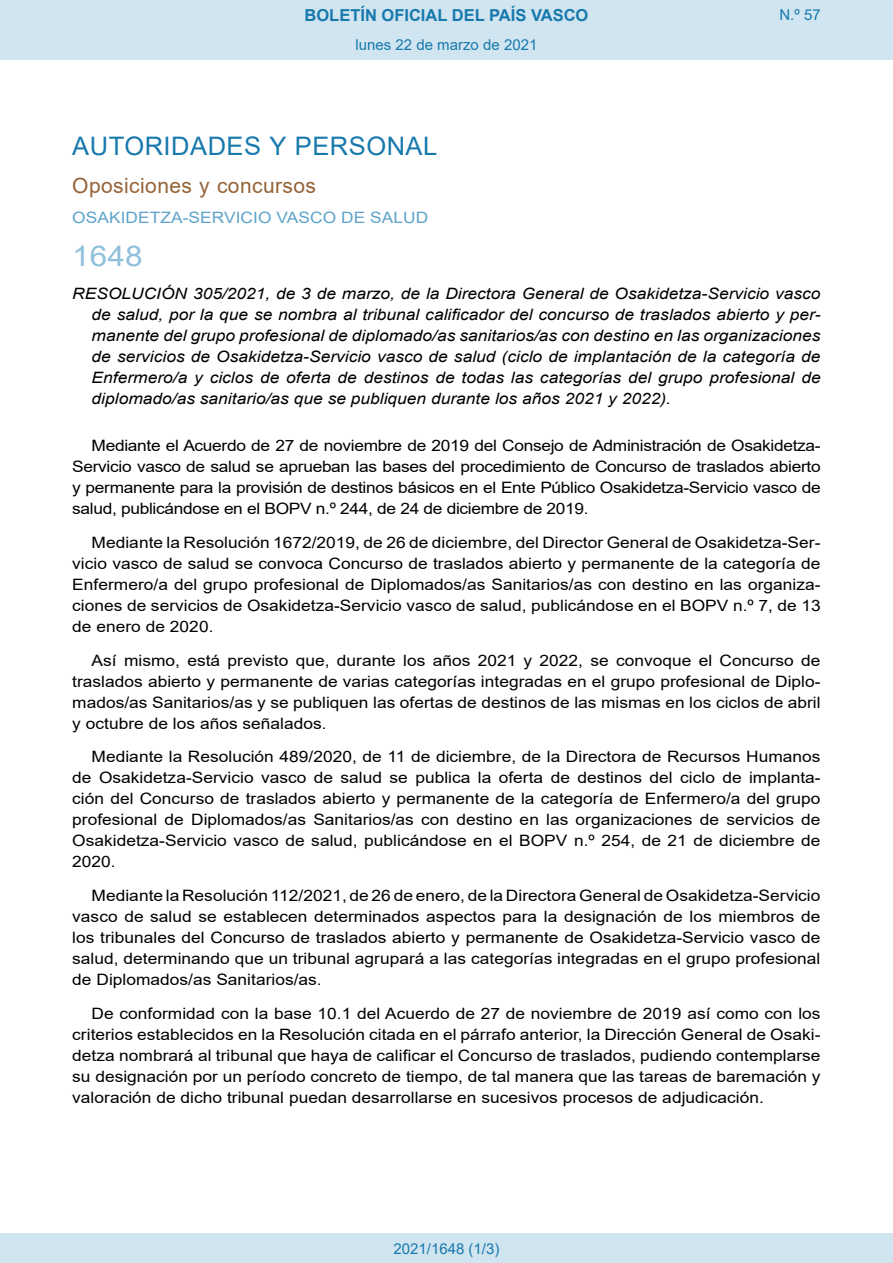
<style>
.page{position:relative;width:893px;height:1263px;background:#fff}
.page>*{position:absolute;margin:0;border:0;box-sizing:border-box;transform-origin:0 0}
.BOPVOrden{font:28.5px "Arial";color:#90c0db;scale:1.11 1}
.BOPVSeccion{font:25.5px "Arial";letter-spacing:.02em;color:#1879ad}
.BOPVSubseccion{font:21px "Arial";letter-spacing:.02em;color:#956338}
.t1{font:700 16.5px "Arial";color:#1879ad}
.BOPVDetalle{font:15.6px/21px "Arial";color:#000;text-align:justify;scale:1.11 1}
.BOPVTitulo{font:italic 15.6px/21px "Arial";color:#000;text-align:justify;scale:1.11 1}
.BOPVOrganismo{font:15.6px "Arial";letter-spacing:.005em;color:#5ea4ca;scale:1.11 1}
.Paginacion_Centro{font:15px "Arial";color:#1879ad}
</style>
<div class="page">
<div style="left:0;top:0;width:893px;height:60px;background:#d0e5f0"></div>
<div style="left:0;top:1233px;width:893px;height:30px;background:#d0e5f0"></div>
<p class="t1" style="left:305px;top:3px;width:285px">BOLETÍN OFICIAL DEL PAÍS VASCO</p>
<p class="Paginacion_Centro" style="left:356px;top:35px;width:183px">lunes 22 de marzo de 2021</p>
<p class="Paginacion_Centro" style="left:779px;top:5px;width:43px">N.º 57</p>
<p class="BOPVSeccion" style="left:72px;top:128px;width:367px">AUTORIDADES Y PERSONAL</p>
<p class="BOPVSubseccion" style="left:72px;top:171px;width:245px">Oposiciones y concursos</p>
<p class="BOPVOrganismo" style="left:72px;top:207px;width:322px">OSAKIDETZA-SERVICIO VASCO DE SALUD</p>
<p class="BOPVOrden" style="left:72px;top:236px;width:65px">1648</p>
<p class="BOPVTitulo" style="left:92px;top:284px;width:658px;text-indent:-19px">RESOLUCIÓN 305/2021, de 3 de marzo, de la Directora General de Osakidetza-Servicio vasco de salud, por la que se nombra al tribunal calificador del concurso de traslados abierto y per&shy;manente del grupo profesional de diplomado/as sanitarios/as con destino en las organizaciones de servicios de Osakidetza-Servicio vasco de salud (ciclo de implantación de la categoría de Enfermero/a y ciclos de oferta de destinos de todas las categorías del grupo profesional de diplomado/as sanitario/as que se publiquen durante los años 2021 y 2022).</p>
<p class="BOPVDetalle" style="left:72px;top:435px;width:676px;text-indent:19px">Mediante el Acuerdo de 27 de noviembre de 2019 del Consejo de Administración de Osakidetza-Servicio vasco de salud se aprueban las bases del procedimiento de Concurso de traslados abierto y permanente para la provisión de destinos básicos en el Ente Público Osakidetza-Servicio vasco de salud, publicándose en el BOPV n.º 244, de 24 de diciembre de 2019.</p>
<p class="BOPVDetalle" style="left:72px;top:532px;width:676px;text-indent:19px">Mediante la Resolución 1672/2019, de 26 de diciembre, del Director General de Osakidetza-Ser&shy;vicio vasco de salud se convoca Concurso de traslados abierto y permanente de la categoría de Enfermero/a del grupo profesional de Diplomados/as Sanitarios/as con destino en las organiza&shy;ciones de servicios de Osakidetza-Servicio vasco de salud, publicándose en el BOPV n.º 7, de 13 de enero de 2020.</p>
<p class="BOPVDetalle" style="left:72px;top:649px;width:676px;text-indent:19px">Así mismo, está previsto que, durante los años 2021 y 2022, se convoque el Concurso de traslados abierto y permanente de varias categorías integradas en el grupo profesional de Diplo&shy;mados/as Sanitarios/as y se publiquen las ofertas de destinos de las mismas en los ciclos de abril y octubre de los años señalados.</p>
<p class="BOPVDetalle" style="left:72px;top:746px;width:676px;text-indent:19px">Mediante la Resolución 489/2020, de 11 de diciembre, de la Directora de Recursos Humanos de Osakidetza-Servicio vasco de salud se publica la oferta de destinos del ciclo de implanta&shy;ción del Concurso de traslados abierto y permanente de la categoría de Enfermero/a del grupo profesional de Diplomados/as Sanitarios/as con destino en las organizaciones de servicios de Osakidetza-Servicio vasco de salud, publicándose en el BOPV n.º 254, de 21 de diciembre de 2020.</p>
<p class="BOPVDetalle" style="left:72px;top:885px;width:676px;text-indent:19px">Mediante la Resolución 112/2021, de 26 de enero, de la Directora General de Osakidetza-Servicio vasco de salud se establecen determinados aspectos para la designación de los miembros de los tribunales del Concurso de traslados abierto y permanente de Osakidetza-Servicio vasco de salud, determinando que un tribunal agrupará a las categorías integradas en el grupo profesional de Diplomados/as Sanitarios/as.</p>
<p class="BOPVDetalle" style="left:72px;top:1003px;width:676px;text-indent:19px">De conformidad con la base 10.1 del Acuerdo de 27 de noviembre de 2019 así como con los criterios establecidos en la Resolución citada en el párrafo anterior, la Dirección General de Osaki&shy;detza nombrará al tribunal que haya de calificar el Concurso de traslados, pudiendo contemplarse su designación por un período concreto de tiempo, de tal manera que las tareas de baremación y valoración de dicho tribunal puedan desarrollarse en sucesivos procesos de adjudicación.</p>
<p class="Paginacion_Centro" style="left:393px;top:1238px;width:107px">2021/1648 (1/3)</p>
</div>
